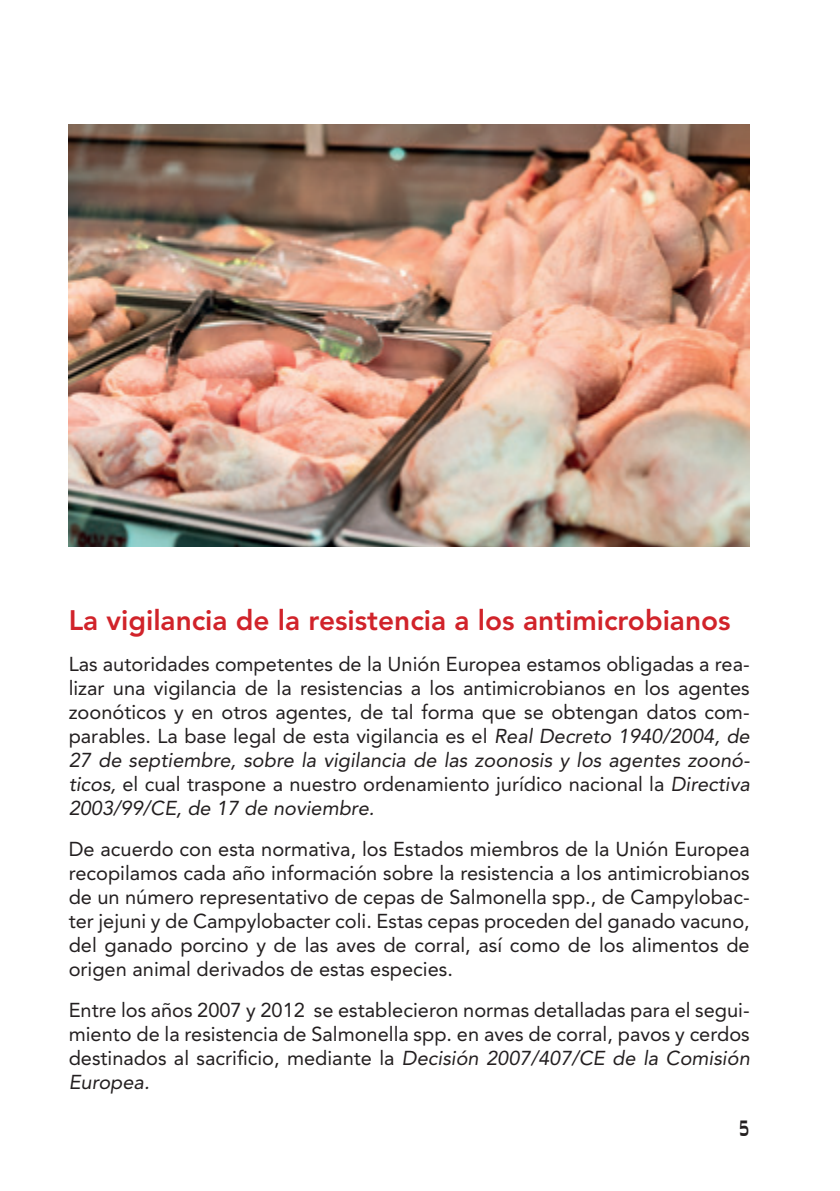
<style>
.page{position:relative;width:840px;height:1191px;background:#fff}
.page>*{position:absolute;margin:0;border:0;box-sizing:border-box;transform-origin:0 0}
.t1{font:500 30px "Bank Gothic";color:#231f20;scale:.5 1}
.t2{font:800 28px "Avenir LT Std";color:#d1232a}
.t3{font:20px/24px "Avenir LT Std";color:#231f20;text-align:justify}
.s1{font-style:italic}
</style>
<div class="page">
<img style="left:68px;top:125px;width:680px;height:422px">
<h2 class="t2" style="left:69px;top:603px;width:663px">La vigilancia de la resistencia a los antimicrobianos</h2>
<p class="t3" style="left:69px;top:652px;width:682px">Las autoridades competentes de la Unión Europea estamos obligadas a rea&shy;lizar una vigilancia de la resistencias a los antimicrobianos en los agentes zoonóticos y en otros agentes, de tal forma que se obtengan datos com&shy;parables. La base legal de esta vigilancia es el <span class="s1">Real Decreto 1940/2004, de 27 de septiembre, sobre la vigilancia de las zoonosis y los agentes zoonó&shy;ticos,</span> el cual traspone a nuestro ordenamiento jurídico nacional la <span class="s1">Directiva 2003/99/CE, de 17 de noviembre.</span></p>
<p class="t3" style="left:69px;top:837px;width:682px">De acuerdo con esta normativa, los Estados miembros de la Unión Europea recopilamos cada año información sobre la resistencia a los antimicrobianos de un número representativo de cepas de Salmonella spp., de Campylobac&shy;ter jejuni y de Campylobacter coli. Estas cepas proceden del ganado vacuno, del ganado porcino y de las aves de corral, así como de los alimentos de origen animal derivados de estas especies.</p>
<p class="t3" style="left:69px;top:998px;width:682px">Entre los años 2007 y 2012 se establecieron normas detalladas para el segui&shy;miento de la resistencia de Salmonella spp. en aves de corral, pavos y cerdos destinados al sacrificio, mediante la <span class="s1">Decisión 2007/407/CE de la Comisión Europea.</span></p>
<h1 class="t1" style="left:737px;top:1104px;width:25px">5</h1>
</div>
